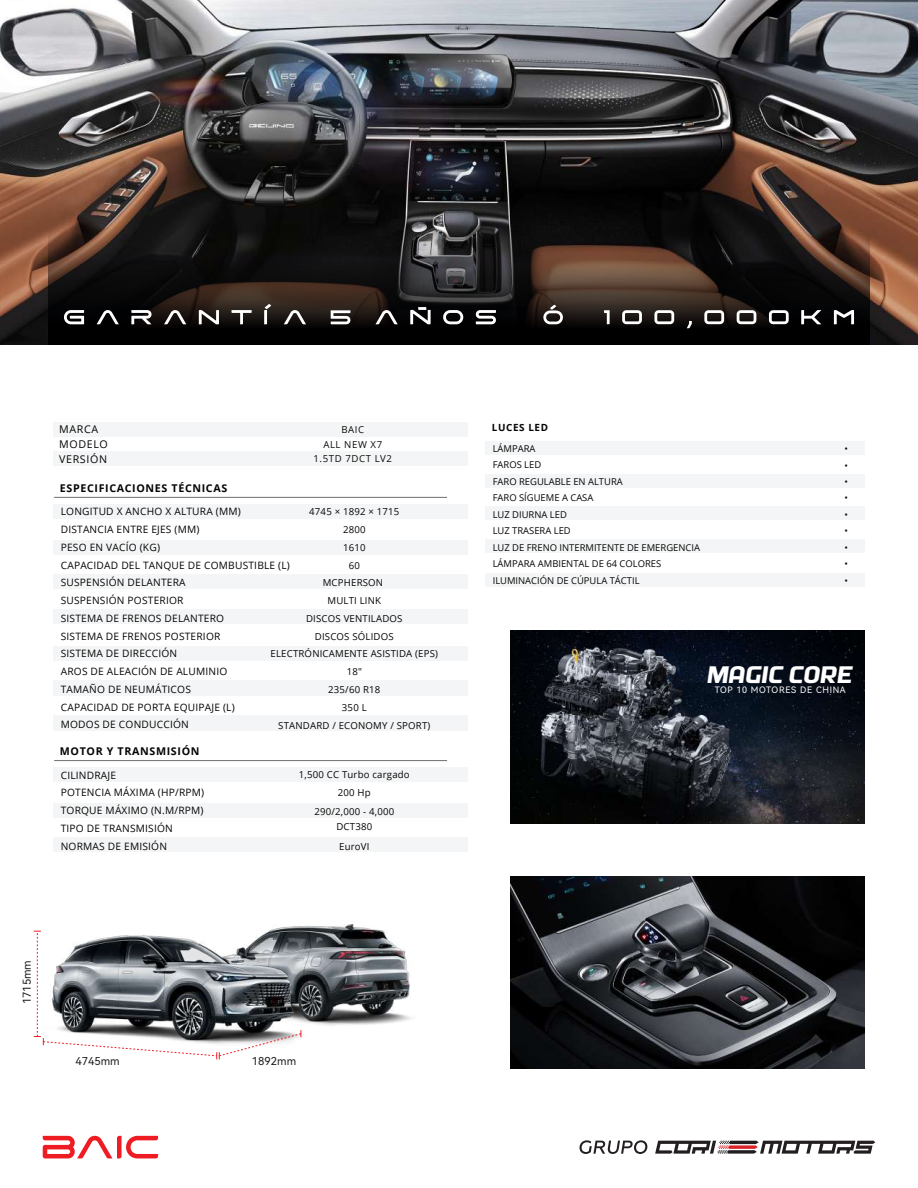
<style>
.page{position:relative;width:918px;height:1188px;background:#fff}
.page>*{position:absolute;margin:0;border:0;box-sizing:border-box;transform-origin:0 0}
.t1{font:italic 700 24.15px "Morgan Big";color:#fff}
.t2{font:10.95px "Harmony OS Sans SC";color:#231f20}
.t3{font:700 10.65px "Open Sans";letter-spacing:.06em;color:#050504}
.t4{font:10.65px/14.7px "Open Sans";letter-spacing:.06em;color:#050504}
.t5{font:10.2px/17.7px "Open Sans";letter-spacing:.02em;color:#050504}
.t6{font:700 9.9px "Open Sans";letter-spacing:.06em;color:#050504}
.t7{font:9.6px/17.7px "Open Sans";letter-spacing:.02em;color:#050504;text-align:center}
.t8{font:9.6px/14.7px "Open Sans";letter-spacing:.06em;color:#0c0d09;text-align:center}
.t9{font:9.45px/16.5px "Open Sans";color:#050504;text-align:justify}
.t10{font:8.85px "Harmony OS Sans SC";letter-spacing:.075em;color:#fff}
</style>
<div class="page">
<img style="left:0;top:0;width:918px;height:344px">
<svg style="left:48px;top:229px;width:821px;height:115px;background:#211a17"></svg>
<svg style="left:43px;top:1136px;width:115px;height:22px"></svg>
<svg style="left:655px;top:1141px;width:220px;height:13px"></svg>
<svg style="left:580px;top:1140px;width:67px;height:14px"></svg>
<svg style="left:543px;top:305px;width:20px;height:19px"></svg>
<svg style="left:64px;top:310px;width:20px;height:14px"></svg>
<svg style="left:97px;top:310px;width:22px;height:14px"></svg>
<svg style="left:284px;top:310px;width:22px;height:14px"></svg>
<svg style="left:164px;top:310px;width:22px;height:14px"></svg>
<svg style="left:199px;top:310px;width:20px;height:14px"></svg>
<svg style="left:264px;top:304px;width:7px;height:20px"></svg>
<svg style="left:131px;top:310px;width:21px;height:14px"></svg>
<svg style="left:232px;top:310px;width:20px;height:14px"></svg>
<svg style="left:801px;top:310px;width:20px;height:14px"></svg>
<svg style="left:834px;top:310px;width:20px;height:14px"></svg>
<svg style="left:604px;top:310px;width:6px;height:14px"></svg>
<svg style="left:687px;top:321px;width:5px;height:7px"></svg>
<svg style="left:622px;top:310px;width:20px;height:14px"></svg>
<svg style="left:654px;top:310px;width:20px;height:14px"></svg>
<svg style="left:704px;top:310px;width:20px;height:14px"></svg>
<svg style="left:737px;top:310px;width:19px;height:14px"></svg>
<svg style="left:769px;top:310px;width:20px;height:14px"></svg>
<svg style="left:376px;top:310px;width:22px;height:14px"></svg>
<svg style="left:443px;top:310px;width:20px;height:14px"></svg>
<svg style="left:476px;top:310px;width:20px;height:14px"></svg>
<svg style="left:331px;top:310px;width:19px;height:14px"></svg>
<svg style="left:410px;top:307px;width:21px;height:17px"></svg>
<img style="left:510px;top:877px;width:354px;height:192px">
<img style="left:510px;top:631px;width:354px;height:192px">
<img style="left:269px;top:925px;width:142px;height:101px">
<img style="left:302px;top:936px;width:9px;height:90px">
<svg style="left:34px;top:931px;width:268px;height:128px"></svg>
<div style="left:485px;top:442px;width:380px;height:13px;background:#f4f5f6"></div>
<div style="left:485px;top:475px;width:380px;height:13px;background:#f4f5f6"></div>
<div style="left:485px;top:507px;width:380px;height:13px;background:#f4f5f6"></div>
<div style="left:485px;top:540px;width:380px;height:13px;background:#f4f5f6"></div>
<div style="left:485px;top:573px;width:380px;height:14px;background:#f4f5f6"></div>
<div style="left:53px;top:422px;width:415px;height:14px;background:#f4f5f6"></div>
<div style="left:53px;top:451px;width:415px;height:15px;background:#f4f5f6"></div>
<div style="left:53px;top:540px;width:415px;height:14px;background:#f4f5f6"></div>
<div style="left:53px;top:504px;width:415px;height:14px;background:#f4f5f6"></div>
<div style="left:53px;top:574px;width:415px;height:14px;background:#f4f5f6"></div>
<div style="left:53px;top:610px;width:415px;height:14px;background:#f4f5f6"></div>
<div style="left:53px;top:646px;width:415px;height:15px;background:#f4f5f6"></div>
<div style="left:53px;top:680px;width:415px;height:16px;background:#f4f5f6"></div>
<div style="left:53px;top:716px;width:415px;height:15px;background:#f4f5f6"></div>
<hr style="left:54px;top:497px;width:393px;height:1px;background:#6e6f72">
<div style="left:53px;top:767px;width:415px;height:14px;background:#f4f5f6"></div>
<div style="left:53px;top:803px;width:415px;height:14px;background:#f4f5f6"></div>
<div style="left:53px;top:838px;width:415px;height:14px;background:#f4f5f6"></div>
<hr style="left:54px;top:760px;width:393px;height:1px;background:#6e6f72">
<p class="t4" style="left:59px;top:422px;width:41px">MARCA</p>
<p class="t6" style="left:492px;top:420px;width:58px">LUCES LED</p>
<p class="t4" style="left:59px;top:437px;width:50px">MODELO<br>VERSIÓN</p>
<p class="t8" style="left:323px;top:422px;width:60px">BAIC<br>ALL NEW X7</p>
<p class="t8" style="left:314px;top:451px;width:80px">1.5TD 7DCT LV2</p>
<p class="t9" style="left:493px;top:440px;width:209px;text-align:left">LÁMPARA<br>FAROS LED<br>FARO REGULABLE EN ALTURA<br>FARO SÍGUEME A CASA<br>LUZ DIURNA LED<br>LUZ TRASERA LED<br>LUZ DE FRENO INTERMITENTE DE EMERGENCIA<br>LÁMPARA AMBIENTAL DE 64 COLORES<br>ILUMINACIÓN DE CÚPULA TÁCTIL</p>
<p class="t9" style="left:844px;top:440px;width:5px">• • • • • • • • •</p>
<p class="t3" style="left:60px;top:481px;width:169px">ESPECIFICACIONES TÉCNICAS</p>
<p class="t5" style="left:61px;top:503px;width:231px">LONGITUD X ANCHO X ALTURA (MM)<br>DISTANCIA ENTRE EJES (MM)<br>PESO EN VACÍO (KG)<br>CAPACIDAD DEL TANQUE DE COMBUSTIBLE (L)<br>SUSPENSIÓN DELANTERA<br>SUSPENSIÓN POSTERIOR<br>SISTEMA DE FRENOS DELANTERO<br>SISTEMA DE FRENOS POSTERIOR<br>SISTEMA DE DIRECCIÓN<br>AROS DE ALEACIÓN DE ALUMINIO<br>TAMAÑO DE NEUMÁTICOS<br>CAPACIDAD DE PORTA EQUIPAJE (L)<br>MODOS DE CONDUCCIÓN</p>
<p class="t7" style="left:271px;top:503px;width:169px">4745 × 1892 × 1715<br>2800<br>1610<br>60<br>MCPHERSON<br>MULTI LINK<br>DISCOS VENTILADOS<br>DISCOS SÓLIDOS<br>ELECTRÓNICAMENTE ASISTIDA (EPS)<br>18"<br>235/60 R18<br>350 L<br>STANDARD / ECONOMY / SPORT)</p>
<h1 class="t1" style="left:707px;top:661px;width:147px">MAGIC CORE</h1>
<p class="t10" style="left:715px;top:684px;width:133px">TOP 10 MOTORES DE CHINA</p>
<p class="t3" style="left:60px;top:744px;width:141px">MOTOR Y TRANSMISIÓN</p>
<p class="t5" style="left:61px;top:766px;width:145px">CILINDRAJE<br>POTENCIA MÁXIMA (HP/RPM)<br>TORQUE MÁXIMO (N.M/RPM)<br>TIPO DE TRANSMISIÓN<br>NORMAS DE EMISIÓN</p>
<p class="t7" style="left:299px;top:766px;width:112px">1,500 CC Turbo cargado</p>
<p class="t7" style="left:338px;top:784px;width:34px">200 Hp</p>
<p class="t7" style="left:314px;top:802px;width:81px">290/2,000 - 4,000</p>
<p class="t7" style="left:336px;top:817px;width:37px;line-height:19.2px;text-align:left">DCT380<br>EuroVI</p>
<p class="t2" style="left:19px;top:1004px;width:46px;rotate:-90deg">1715mm</p>
<p class="t2" style="left:75px;top:1053px;width:46px">4745mm</p>
<p class="t2" style="left:252px;top:1053px;width:46px">1892mm</p>
</div>
